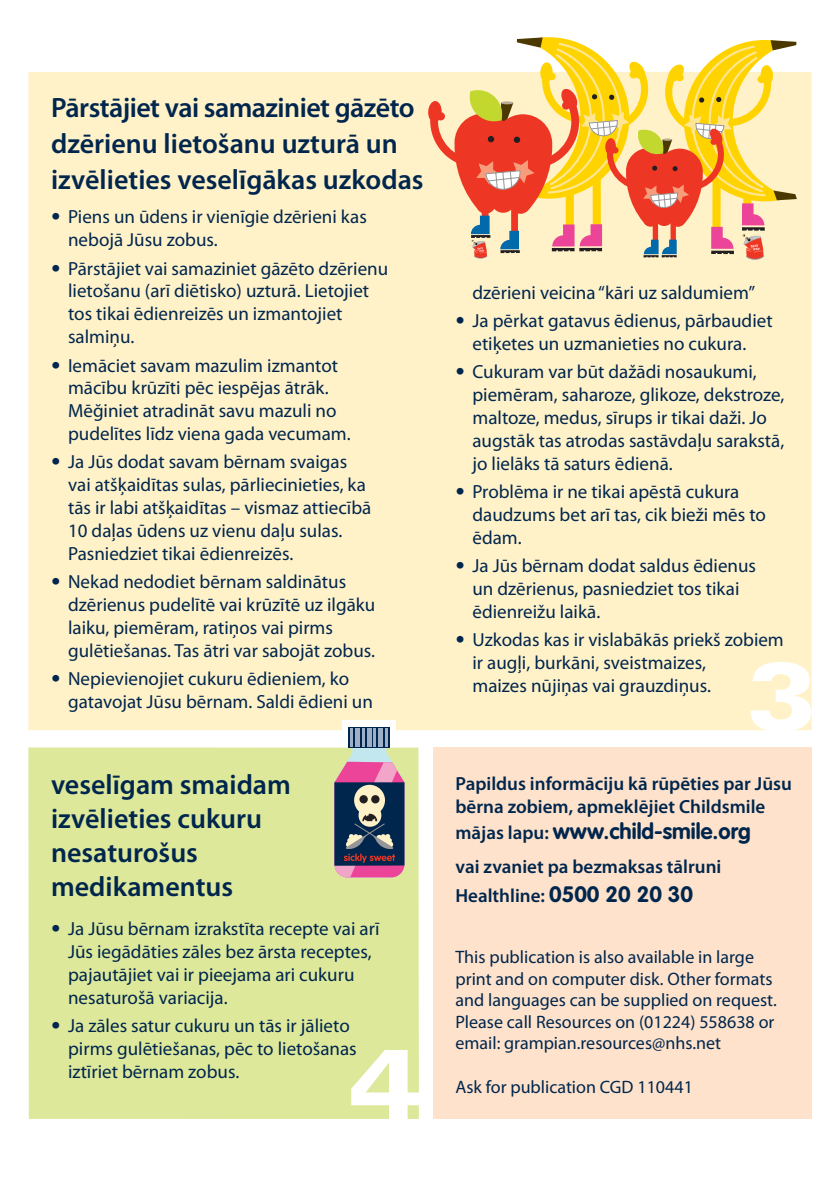
<style>
.page{position:relative;width:840px;height:1191px;background:#fff}
.page>*{position:absolute;margin:0;border:0;box-sizing:border-box;transform-origin:0 0}
.t1{font:600 28px/34px "Myriad Pro";color:#00264d}
.t2{font:700 22px "VAG Rounded";color:#00264d}
.t3{font:19px/22.8px "Myriad Pro";color:#00264d}
.t4{font:600 19px/22.8px "Myriad Pro";color:#00264d}
.t5{font:18px/21.6px "Myriad Pro";color:#00264d}
.s1{font-family:"VAG Rounded";font-weight:100}
.s2{font-family:"Myriad Pro";font-weight:600;font-size:19px}
.s3{font-family:"VAG Rounded";font-weight:700;font-size:22px}
</style>
<div class="page">
<div style="left:28px;top:747px;width:390px;height:372px;background:#dde89b"></div>
<div style="left:28px;top:72px;width:783px;height:658px;background:#fff1c8"></div>
<svg style="left:429px;top:37px;width:367px;height:223px"></svg>
<svg style="left:750px;top:662px;width:60px;height:69px"></svg>
<svg style="left:351px;top:1050px;width:68px;height:69px"></svg>
<div style="left:342px;top:721px;width:53px;height:21px;background:#fff"></div>
<div style="left:348px;top:727px;width:42px;height:21px;background:#00264d"></div>
<svg style="left:334px;top:728px;width:70px;height:149px"></svg>
<div style="left:432px;top:747px;width:379px;height:372px;background:#fee2cb"></div>
<h1 class="t1" style="left:51px;top:89px;width:374px;line-height:36px">Pārstājiet vai samaziniet gāzēto dzērienu lietošanu uzturā un izvēlieties veselīgākas uzkodas</h1>
<p class="t3" style="left:68px;top:205px;width:300px;text-indent:-17px"><span class="s1">•</span> Piens un ūdens ir vienīgie dzērieni kas nebojā Jūsu zobus.</p>
<p class="t3" style="left:68px;top:256px;width:321px;text-indent:-17px"><span class="s1">•</span> Pārstājiet vai samaziniet gāzēto dzērienu lietošanu (arī diētisko) uzturā. Lietojiet tos tikai ēdienreizēs un izmantojiet salmiņu.</p>
<p class="t3" style="left:68px;top:353px;width:284px;text-indent:-17px"><span class="s1">•</span> Iemāciet savam mazulim izmantot mācību krūzīti pēc iespējas ātrāk.<br>Mēğiniet atradināt savu mazuli no pudelītes līdz viena gada vecumam.</p>
<p class="t3" style="left:68px;top:450px;width:304px;text-indent:-17px"><span class="s1">•</span> Ja Jūs dodat savam bērnam svaigas vai atšķaidītas sulas, pārliecinieties, ka tās ir labi atšķaidītas – vismaz attiecībā 10 daļas ūdens uz vienu daļu sulas.<br>Pasniedziet tikai ēdienreizēs.</p>
<p class="t3" style="left:68px;top:570px;width:308px;text-indent:-17px"><span class="s1">•</span> Nekad nedodiet bērnam saldinātus dzērienus pudelītē vai krūzītē uz ilgāku laiku, piemēram, ratiņos vai pirms gulētiešanas. Tas ātri var sabojāt zobus.</p>
<p class="t3" style="left:68px;top:667px;width:306px;text-indent:-17px"><span class="s1">•</span> Nepievienojiet cukuru ēdieniem, ko gatavojat Jūsu bērnam. Saldi ēdieni un</p>
<p class="t3" style="left:472px;top:281px;width:284px">dzērieni veicina “kāri uz saldumiem”</p>
<p class="t3" style="left:455px;top:309px;width:318px;text-align:center"><span class="s1">•</span> Ja pērkat gatavus ēdienus, pārbaudiet etiķetes un uzmanieties no cukura.</p>
<p class="t3" style="left:472px;top:360px;width:313px;text-indent:-17px"><span class="s1">•</span> Cukuram var būt dažādi nosaukumi, piemēram, saharoze, glikoze, dekstroze, maltoze, medus, sīrups ir tikai daži. Jo augstāk tas atrodas sastāvdaļu sarakstā, jo lielāks tā saturs ēdienā.</p>
<p class="t3" style="left:472px;top:480px;width:295px;text-indent:-17px"><span class="s1">•</span> Problēma ir ne tikai apēstā cukura daudzums bet arī tas, cik bieži mēs to ēdam.</p>
<p class="t3" style="left:472px;top:554px;width:285px;text-indent:-17px"><span class="s1">•</span> Ja Jūs bērnam dodat saldus ēdienus un dzērienus, pasniedziet tos tikai ēdienreižu laikā.</p>
<p class="t3" style="left:472px;top:628px;width:313px;text-indent:-17px"><span class="s1">•</span> Uzkodas kas ir vislabākās priekš zobiem ir augļi, burkāni, sveistmaizes,<br>maizes nūjiņas vai grauzdiņus.</p>
<h1 class="t1" style="left:51px;top:766px;width:241px">veselīgam smaidam izvēlieties cukuru nesaturošus medikamentus</h1>
<p class="t4" style="left:455px;top:771px;width:338px">Papildus informāciju kā rūpēties par Jūsu bērna zobiem, apmeklējiet Childsmile</p>
<p class="t2" style="left:455px;top:818px;width:296px"><span class="s2">mājas lapu:</span> www.child-smile.org</p>
<p class="t4" style="left:455px;top:852px;width:267px;line-height:28.8px">vai zvaniet pa bezmaksas tālruni<br>Healthline: <span class="s3">0500 20 20 30</span></p>
<p class="t3" style="left:68px;top:917px;width:313px;text-indent:-17px"><span class="s1">•</span> Ja Jūsu bērnam izrakstīta recepte vai arī Jūs iegādāties zāles bez ārsta receptes, pajautājiet vai ir pieejama ari cukuru nesaturošā variacija.</p>
<p class="t3" style="left:68px;top:1014px;width:290px;text-indent:-17px"><span class="s1">•</span> Ja zāles satur cukuru un tās ir jālieto pirms gulētiešanas, pēc to lietošanas iztīriet bērnam zobus.</p>
<p class="t5" style="left:455px;top:946px;width:323px">This publication is also available in large print and on computer disk. Other formats and languages can be supplied on request.<br>Please call Resources on (01224) 558638 or email: grampian.resources@nhs.net</p>
<p class="t5" style="left:455px;top:1075px;width:239px">Ask for publication CGD 110441</p>
</div>
